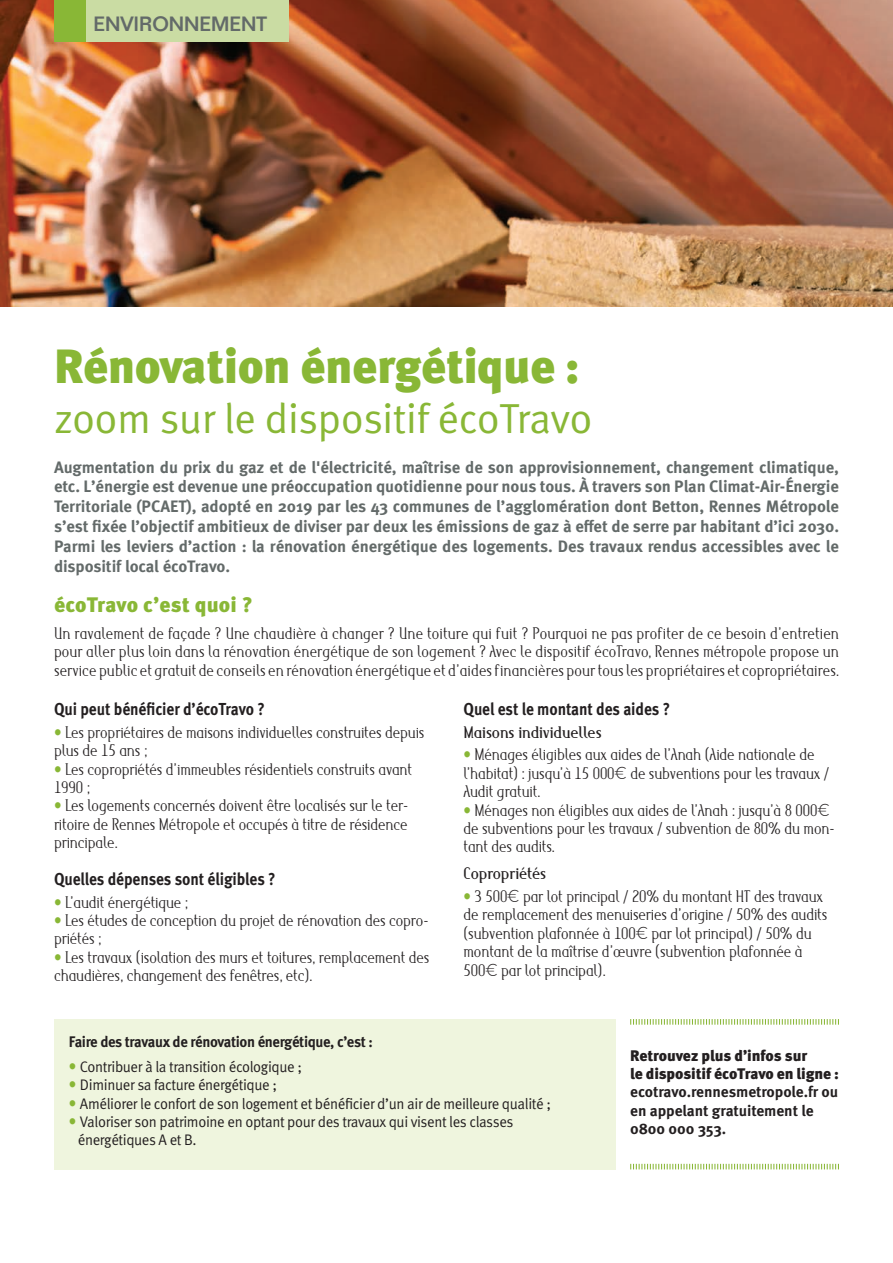
<style>
.page{position:relative;width:893px;height:1263px;background:#fff}
.page>*{position:absolute;margin:0;border:0;box-sizing:border-box;transform-origin:0 0}
.t1{font:900 48px "Meta Pro";letter-spacing:-.015em;color:#89b736}
.t2{font:42px "Meta Pro";letter-spacing:-.02em;color:#89b736}
.t3{font:900 21px "Meta Pro";letter-spacing:.005em;color:#89b736}
.t4{font:500 20.25px "Folio Std";color:#636a69}
.t5{font:300 17.4px/18.5px "Maverick";letter-spacing:-.005em;color:#231f20;scale:.88 1}
.t6{font:700 17.4px "Meta Pro";letter-spacing:-.005em;color:#231f20;scale:.88 1}
.t7{font:500 17.4px "Maverick";letter-spacing:-.005em;color:#231f20;scale:.88 1}
.t8{font:700 16.5px/19.8px "Meta Pro";letter-spacing:-.01em;color:#636a69;text-align:justify}
.t9{font:15.3px/18.5px "Meta Pro";letter-spacing:-.025em;color:#231f20;scale:.95 1}
.t10{font:700 15.3px/18.5px "Meta Pro";letter-spacing:-.015em;color:#231f20}
.t11{font:900 15.3px/18.5px "Meta Pro";letter-spacing:-.005em;color:#231f20}
.t12{font:700 15.3px "Meta Pro";letter-spacing:-.015em;color:#231f20;scale:.95 1}
.s1{color:#89b736}
.s2{font-family:"Montserrat"}
.s3{font-family:"Maverick";font-weight:300;font-size:17.4px;color:#89b736}
</style>
<div class="page">
<img style="left:0;top:0;width:893px;height:306px">
<div style="left:54px;top:0;width:34px;height:41px;background:#89b736"></div>
<div style="left:87px;top:0;width:202px;height:41px;background:#cadca3"></div>
<div style="left:54px;top:1019px;width:562px;height:150px;background:#eff5de"></div>
<svg style="left:630px;top:1019px;width:209px;height:6px"></svg>
<svg style="left:630px;top:1164px;width:209px;height:5px"></svg>
<p class="t4" style="left:93px;top:12px;width:175px">ENVIRONNEMENT</p>
<h1 class="t1" style="left:54px;top:336px;width:528px">Rénovation énergétique :</h1>
<h2 class="t2" style="left:54px;top:392px;width:540px">zoom sur le dispositif écoTravo</h2>
<p class="t8" style="left:54px;top:457px;width:787px">Augmentation du prix du gaz et de l'électricité, maîtrise de son approvisionnement, changement climatique, etc. L’énergie est devenue une préoccupation quotidienne pour nous tous. À travers son Plan Climat-Air-Énergie Territoriale (PCAET), adopté en 2019 par les 43 communes de l’agglomération dont Betton, Rennes Métropole s’est fixée l’objectif ambitieux de diviser par deux les émissions de gaz à effet de serre par habitant d’ici 2030.<br>Parmi les leviers d’action : la rénovation énergétique des logements. Des travaux rendus accessibles avec le dispositif local écoTravo.</p>
<p class="t3" style="left:54px;top:591px;width:200px">écoTravo c’est quoi ?</p>
<p class="t5" style="left:54px;top:624px;width:894px;text-align:justify">Un ravalement de façade ? Une chaudière à changer ? Une toiture qui fuit ? Pourquoi ne pas profiter de ce besoin d’entretien pour aller plus loin dans la rénovation énergétique de son logement ? Avec le dispositif écoTravo, Rennes métropole propose un service public et gratuit de conseils en rénovation énergétique et d’aides financières pour tous les propriétaires et copropriétaires.</p>
<p class="t6" style="left:54px;top:698px;width:241px">Qui peut bénéficier d’écoTravo ?</p>
<p class="t5" style="left:54px;top:723px;width:422px"><span class="s1">•</span> Les propriétaires de maisons individuelles construites depuis plus de 15 ans ;</p>
<p class="t5" style="left:54px;top:759px;width:408px"><span class="s1">•</span> Les copropriétés d’immeubles résidentiels construits avant<br>1990 ;</p>
<p class="t5" style="left:54px;top:796px;width:404px;text-align:justify"><span class="s1">•</span> Les logements concernés doivent être localisés sur le ter&shy;ritoire de Rennes Métropole et occupés à titre de résidence principale.</p>
<p class="t6" style="left:54px;top:868px;width:253px">Quelles dépenses sont éligibles ?</p>
<p class="t5" style="left:54px;top:892px;width:154px"><span class="s1">•</span> L’audit énergétique ;</p>
<p class="t5" style="left:54px;top:911px;width:427px"><span class="s1">•</span> Les études de conception du projet de rénovation des copro&shy;priétés ;</p>
<p class="t5" style="left:54px;top:948px;width:428px"><span class="s1">•</span> Les travaux (isolation des murs et toitures, remplacement des chaudières, changement des fenêtres, etc).</p>
<p class="t6" style="left:463px;top:698px;width:236px">Quel est le montant des aides ?</p>
<p class="t7" style="left:463px;top:722px;width:159px">Maisons individuelles</p>
<p class="t5" style="left:463px;top:745px;width:417px"><span class="s1">•</span> Ménages éligibles aux aides de l’Anah (Aide nationale de l’habitat) : jusqu’à 15 000<span class="s2">€</span> de subventions pour les travaux /<br>Audit gratuit.</p>
<p class="t5" style="left:463px;top:800px;width:423px"><span class="s1">•</span> Ménages non éligibles aux aides de l’Anah : jusqu’à 8 000<span class="s2">€ </span>de subventions pour les travaux / subvention de 80% du mon&shy;tant des audits.</p>
<p class="t7" style="left:463px;top:863px;width:96px">Copropriétés</p>
<p class="t5" style="left:463px;top:887px;width:415px"><span class="s1">•</span> 3 500<span class="s2">€</span> par lot principal / 20% du montant HT des travaux de remplacement des menuiseries d’origine / 50% des audits (subvention plafonnée à 100<span class="s2">€</span> par lot principal) / 50% du montant de la maîtrise d’œuvre (subvention plafonnée à 500<span class="s2">€</span> par lot principal).</p>
<p class="t12" style="left:69px;top:1032px;width:321px">Faire des travaux de rénovation énergétique, c’est :</p>
<p class="t9" style="left:69px;top:1058px;width:247px"><span class="s3">•</span> Contribuer à la transition écologique ;</p>
<p class="t9" style="left:69px;top:1076px;width:221px"><span class="s3">•</span> Diminuer sa facture énergétique ;</p>
<p class="t9" style="left:69px;top:1094px;width:509px"><span class="s3">•</span> Améliorer le confort de son logement et bénéficier d’un air de meilleure qualité ;</p>
<p class="t9" style="left:78px;top:1113px;width:460px;text-indent:-9px"><span class="s3">•</span> Valoriser son patrimoine en optant pour des travaux qui visent les classes énergétiques A et B.</p>
<p class="t11" style="left:630px;top:1046px;width:210px">Retrouvez plus d’infos sur<br>le dispositif écoTravo en ligne :</p>
<p class="t10" style="left:630px;top:1083px;width:209px">ecotravo.rennesmetropole.fr ou en appelant gratuitement le<br>0800 000 353.</p>
</div>
